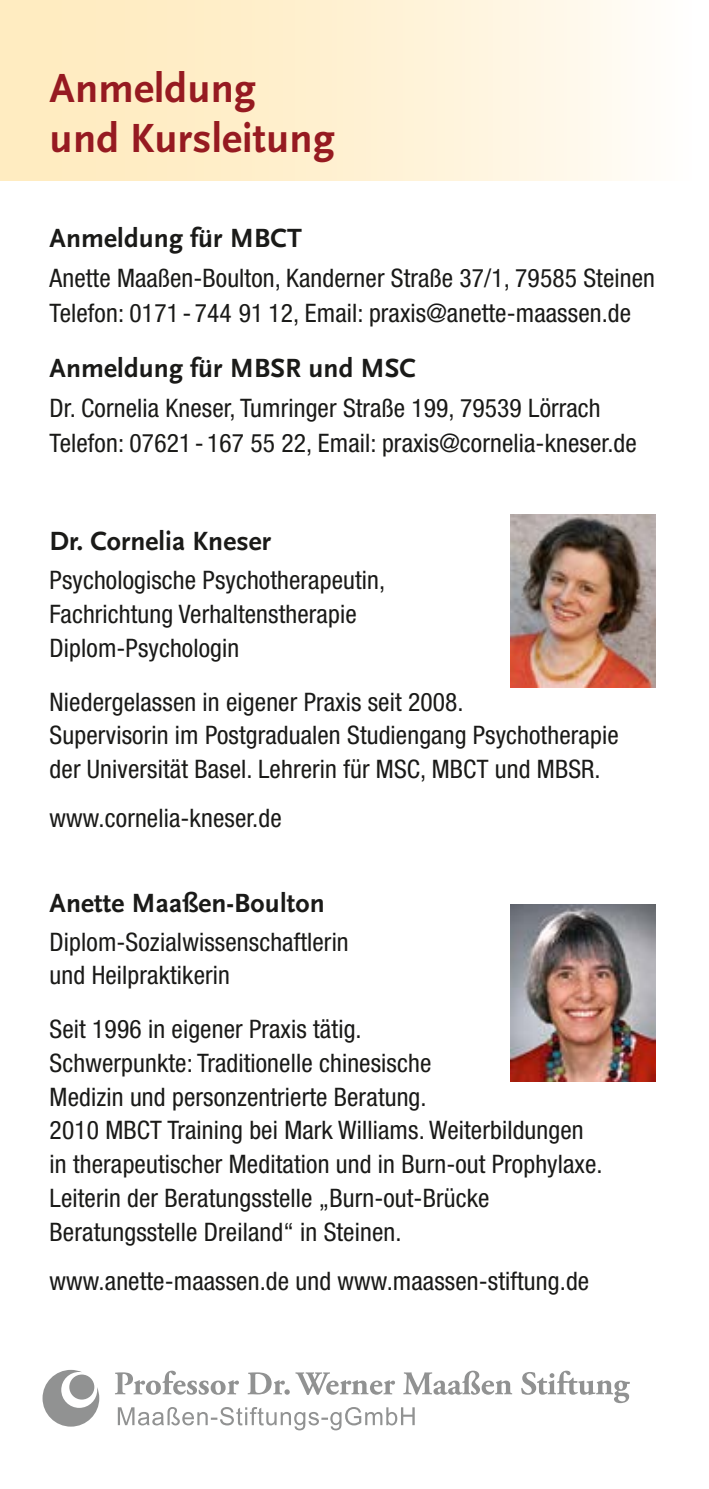
<style>
.page{position:relative;width:709px;height:1489px;background:#fff}
.page>*{position:absolute;margin:0;border:0;box-sizing:border-box;transform-origin:0 0}
.t1{font:700 42.5px/50px "Scala Sans";letter-spacing:.005em;color:#961a21}
.t2{font:700 27.5px "Scala Sans";letter-spacing:.005em;color:#1a1a18}
.t3{font:condensed 25.5px/33.8px "Helvetica Neue LT Std";letter-spacing:.005em;color:#1a1a18}
</style>
<div class="page">
<div style="left:0;top:0;width:691px;height:181px;background:linear-gradient(to right,#ffe9b8,#fffbf5)"></div>
<img style="left:510px;top:514px;width:145px;height:173px">
<img style="left:510px;top:904px;width:145px;height:177px">
<svg style="left:118px;top:1407px;width:297px;height:23px"></svg>
<svg style="left:43px;top:1369px;width:56px;height:57px"></svg>
<div style="left:69px;top:1374px;width:25px;height:25px;background:#919292;border-radius:50%"></div>
<svg style="left:115px;top:1370px;width:124px;height:24px"></svg>
<svg style="left:247px;top:1372px;width:148px;height:22px"></svg>
<svg style="left:403px;top:1370px;width:109px;height:24px"></svg>
<svg style="left:521px;top:1370px;width:109px;height:32px"></svg>
<h1 class="t1" style="left:50px;top:64px;width:286px">Anmeldung und Kursleitung</h1>
<p class="t2" style="left:50px;top:223px;width:254px">Anmeldung für MBCT</p>
<p class="t3" style="left:50px;top:260px;width:607px;line-height:35px">Anette Maaßen-Boulton, Kanderner Straße 37/1, 79585 Steinen<br>Telefon: 0171 - 744 91 12, Email: praxis@anette-maassen.de</p>
<p class="t2" style="left:50px;top:353px;width:368px">Anmeldung für MBSR und MSC</p>
<p class="t3" style="left:50px;top:390px;width:588px;line-height:35px">Dr. Cornelia Kneser, Tumringer Straße 199, 79539 Lörrach<br>Telefon: 07621 - 167 55 22, Email: praxis@cornelia-kneser.de</p>
<p class="t2" style="left:50px;top:526px;width:223px">Dr. Cornelia Kneser</p>
<p class="t3" style="left:50px;top:563px;width:337px">Psychologische Psychotherapeutin,<br>Fachrichtung Verhaltenstherapie<br>Diplom-Psychologin</p>
<p class="t3" style="left:50px;top:684px;width:570px">Niedergelassen in eigener Praxis seit 2008.<br>Supervisorin im Postgradualen Studiengang Psychotherapie der Universität Basel. Lehrerin für MSC, MBCT und MBSR.</p>
<p class="t3" style="left:50px;top:800px;width:234px">www.cornelia-kneser.de</p>
<p class="t2" style="left:50px;top:888px;width:277px">Anette Maaßen-Boulton</p>
<p class="t3" style="left:50px;top:924px;width:301px">Diplom-Sozialwissenschaftlerin und Heilpraktikerin</p>
<p class="t3" style="left:50px;top:1012px;width:554px">Seit 1996 in eigener Praxis tätig.<br>Schwerpunkte: Traditionelle chinesische<br>Medizin und personzentrierte Beratung.<br>2010 MBCT Training bei Mark Williams. Weiterbildungen in therapeutischer Meditation und in Burn-out Prophylaxe.<br>Leiterin der Beratungsstelle „Burn-out-Brücke Beratungsstelle Dreiland“ in Steinen.</p>
<p class="t3" style="left:50px;top:1263px;width:541px">www.anette-maassen.de und www.maassen-stiftung.de</p>
</div>
